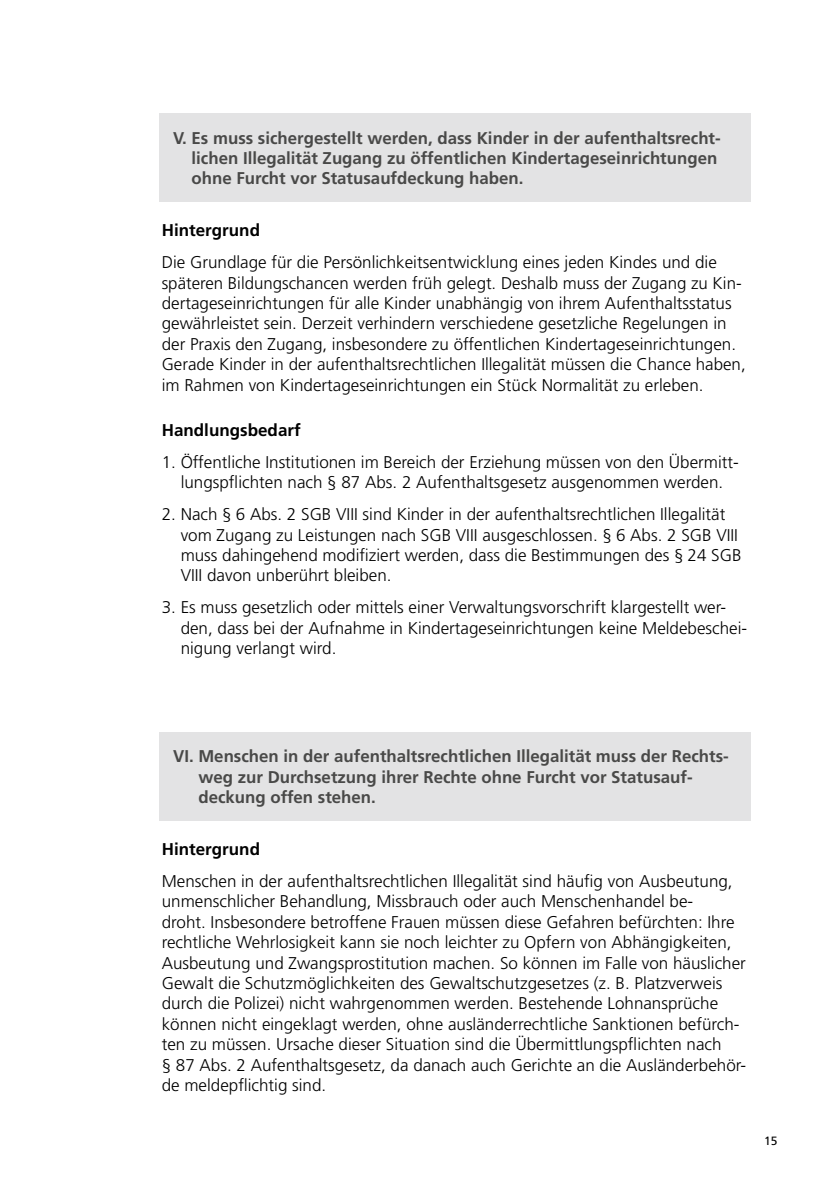
<style>
.page{position:relative;width:840px;height:1191px;background:#fff}
.page>*{position:absolute;margin:0;border:0;box-sizing:border-box;transform-origin:0 0}
._5___Text__Einzug{font:300 17px/20.4px "Frutiger";color:#000}
.t1{font:700 17px/20.4px "Frutiger";color:#494948}
._3___SL_bold{font:700 17px "Frutiger";color:#000}
._5___Text__Einzug-2{font:700 17px "Frutiger";color:#000}
._3b___SL_nach_HD{font:700 17px "Frutiger";color:#000}
.t2{font:12px "Frutiger";color:#000}
</style>
<div class="page">
<div style="left:159px;top:113px;width:591px;height:89px;background:#e3e3e4"></div>
<div style="left:159px;top:732px;width:591px;height:88px;background:#e3e3e4"></div>
<p class="t1" style="left:191px;top:127px;width:530px;text-indent:-18px">V. Es muss sichergestellt werden, dass Kinder in der aufenthaltsrecht&shy;lichen Illegalität Zugang zu öffentlichen Kindertageseinrichtungen ohne Furcht vor Statusaufdeckung haben.</p>
<p class="_5___Text__Einzug-2" style="left:162px;top:220px;width:100px">Hintergrund</p>
<p class="_5___Text__Einzug" style="left:162px;top:252px;width:585px">Die Grundlage für die Persönlichkeitsentwicklung eines jeden Kindes und die späteren Bildungschancen werden früh gelegt. Deshalb muss der Zugang zu Kin&shy;dertageseinrichtungen für alle Kinder unabhängig von ihrem Aufenthaltsstatus gewährleistet sein. Derzeit verhindern verschiedene gesetzliche Regelungen in der Praxis den Zugang, insbesondere zu öffentlichen Kindertageseinrichtungen.<br>Gerade Kinder in der aufenthaltsrechtlichen Illegalität müssen die Chance haben, im Rahmen von Kindertageseinrichtungen ein Stück Normalität zu erleben.</p>
<p class="_3___SL_bold" style="left:162px;top:420px;width:140px">Handlungsbedarf</p>
<p class="_5___Text__Einzug" style="left:162px;top:452px;width:578px;text-align:center">1. Öffentliche Institutionen im Bereich der Erziehung müssen von den Übermitt&shy;lungspflichten nach § 87 Abs. 2 Aufenthaltsgesetz ausgenommen werden.</p>
<p class="_5___Text__Einzug" style="left:180px;top:504px;width:562px;text-indent:-19px">2. Nach § 6 Abs. 2 SGB VIII sind Kinder in der aufenthaltsrechtlichen Illegalität vom Zugang zu Leistungen nach SGB VIII ausgeschlossen. § 6 Abs. 2 SGB VIII muss dahingehend modifiziert werden, dass die Bestimmungen des § 24 SGB VIII davon unberührt bleiben.</p>
<p class="_5___Text__Einzug" style="left:180px;top:597px;width:567px;text-indent:-19px">3. Es muss gesetzlich oder mittels einer Verwaltungsvorschrift klargestellt wer&shy;den, dass bei der Aufnahme in Kindertageseinrichtungen keine Meldebeschei&shy;nigung verlangt wird.</p>
<p class="t1" style="left:198px;top:746px;width:531px;text-indent:-25px">VI. Menschen in der aufenthaltsrechtlichen Illegalität muss der Rechts&shy;weg zur Durchsetzung ihrer Rechte ohne Furcht vor Statusauf&shy;deckung offen stehen.</p>
<p class="_3b___SL_nach_HD" style="left:162px;top:839px;width:100px">Hintergrund</p>
<p class="_5___Text__Einzug" style="left:162px;top:870px;width:585px">Menschen in der aufenthaltsrechtlichen Illegalität sind häufig von Ausbeutung, unmenschlicher Behandlung, Missbrauch oder auch Menschenhandel be-<br>droht. Insbesondere betroffene Frauen müssen diese Gefahren befürchten: Ihre rechtliche Wehrlosigkeit kann sie noch leichter zu Opfern von Abhängigkeiten, Ausbeutung und Zwangsprostitution machen. So können im Falle von häuslicher Gewalt die Schutzmöglichkeiten des Gewaltschutzgesetzes (z. B. Platzverweis durch die Polizei) nicht wahrgenommen werden. Bestehende Lohnansprüche können nicht eingeklagt werden, ohne ausländerrechtliche Sanktionen befürch&shy;ten zu müssen. Ursache dieser Situation sind die Übermittlungspflichten nach<br>§ 87 Abs. 2 Aufenthaltsgesetz, da danach auch Gerichte an die Ausländerbehör&shy;de meldepflichtig sind.</p>
<p class="t2" style="left:763px;top:1134px;width:15px">15</p>
</div>
